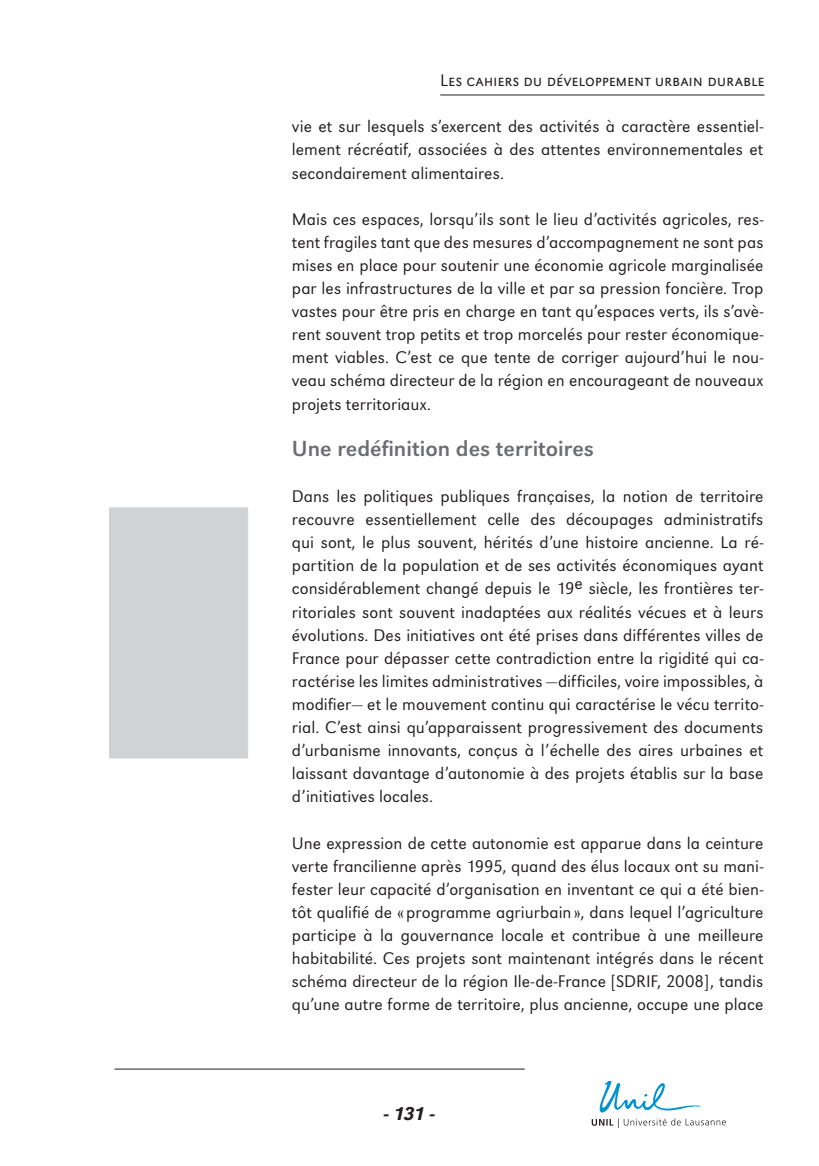
<style>
.page{position:relative;width:819px;height:1166px;background:#fff}
.page>*{position:absolute;margin:0;border:0;box-sizing:border-box;transform-origin:0 0}
.t1{font:22.75px "URW Grotesk T";color:#6c6d70}
.t2{font:italic 500 19.25px "URW Grotesk T";color:#231f20}
.t3{font:300 17.5px/23.1px "URW Grotesk T";letter-spacing:.005em;color:#231f20;text-align:justify}
.t4{font:300 17.5px "URW Grotesk SCT";letter-spacing:.005em;color:#231f20}
</style>
<div class="page">
<hr style="left:440px;top:95px;width:324px;height:1px;background:#231f20">
<svg style="left:591px;top:1081px;width:135px;height:47px"></svg>
<div style="left:109px;top:507px;width:139px;height:251px;background:#d1d2d4"></div>
<hr style="left:114px;top:1069px;width:410px;height:1px;background:#231f20">
<p class="t4" style="left:440px;top:70px;width:326px">Les cahiers du développement urbain durable</p>
<p class="t3" style="left:292px;top:115px;width:473px">vie et sur lesquels s’exercent des activités à caractère essentiel&shy;lement récréatif, associées à des attentes environnementales et secondairement alimentaires.</p>
<p class="t3" style="left:292px;top:207px;width:473px">Mais ces espaces, lorsqu’ils sont le lieu d’activités agricoles, res&shy;tent fragiles tant que des mesures d’accompagnement ne sont pas mises en place pour soutenir une économie agricole marginalisée par les infrastructures de la ville et par sa pression foncière. Trop vastes pour être pris en charge en tant qu’espaces verts, ils s’avè&shy;rent souvent trop petits et trop morcelés pour rester économique&shy;ment viables. C’est ce que tente de corriger aujourd’hui le nou&shy;veau schéma directeur de la région en encourageant de nouveaux projets territoriaux.</p>
<h1 class="t1" style="left:292px;top:435px;width:303px">Une redéfinition des territoires</h1>
<p class="t3" style="left:292px;top:484px;width:473px">Dans les politiques publiques françaises, la notion de territoire recouvre essentiellement celle des découpages administratifs qui sont, le plus souvent, hérités d’une histoire ancienne. La ré&shy;partition de la population et de ses activités économiques ayant considérablement changé depuis le 19e siècle, les frontières ter&shy;ritoriales sont souvent inadaptées aux réalités vécues et à leurs évolutions. Des initiatives ont été prises dans différentes villes de France pour dépasser cette contradiction entre la rigidité qui ca&shy;ractérise les limites administratives —difficiles, voire impossibles, à modifier— et le mouvement continu qui caractérise le vécu territo&shy;rial. C’est ainsi qu’apparaissent progressivement des documents d’urbanisme innovants, conçus à l’échelle des aires urbaines et laissant davantage d’autonomie à des projets établis sur la base d’initiatives locales.</p>
<p class="t3" style="left:292px;top:831px;width:473px">Une expression de cette autonomie est apparue dans la ceinture verte francilienne après 1995, quand des élus locaux ont su mani&shy;fester leur capacité d’organisation en inventant ce qui a été bien&shy;tôt qualifié de « programme agriurbain », dans lequel l’agriculture participe à la gouvernance locale et contribue à une meilleure habitabilité. Ces projets sont maintenant intégrés dans le récent schéma directeur de la région Ile-de-France [SDRIF, 2008], tandis qu’une autre forme de territoire, plus ancienne, occupe une place</p>
<p class="t2" style="left:384px;top:1102px;width:52px">- 131 -</p>
</div>
